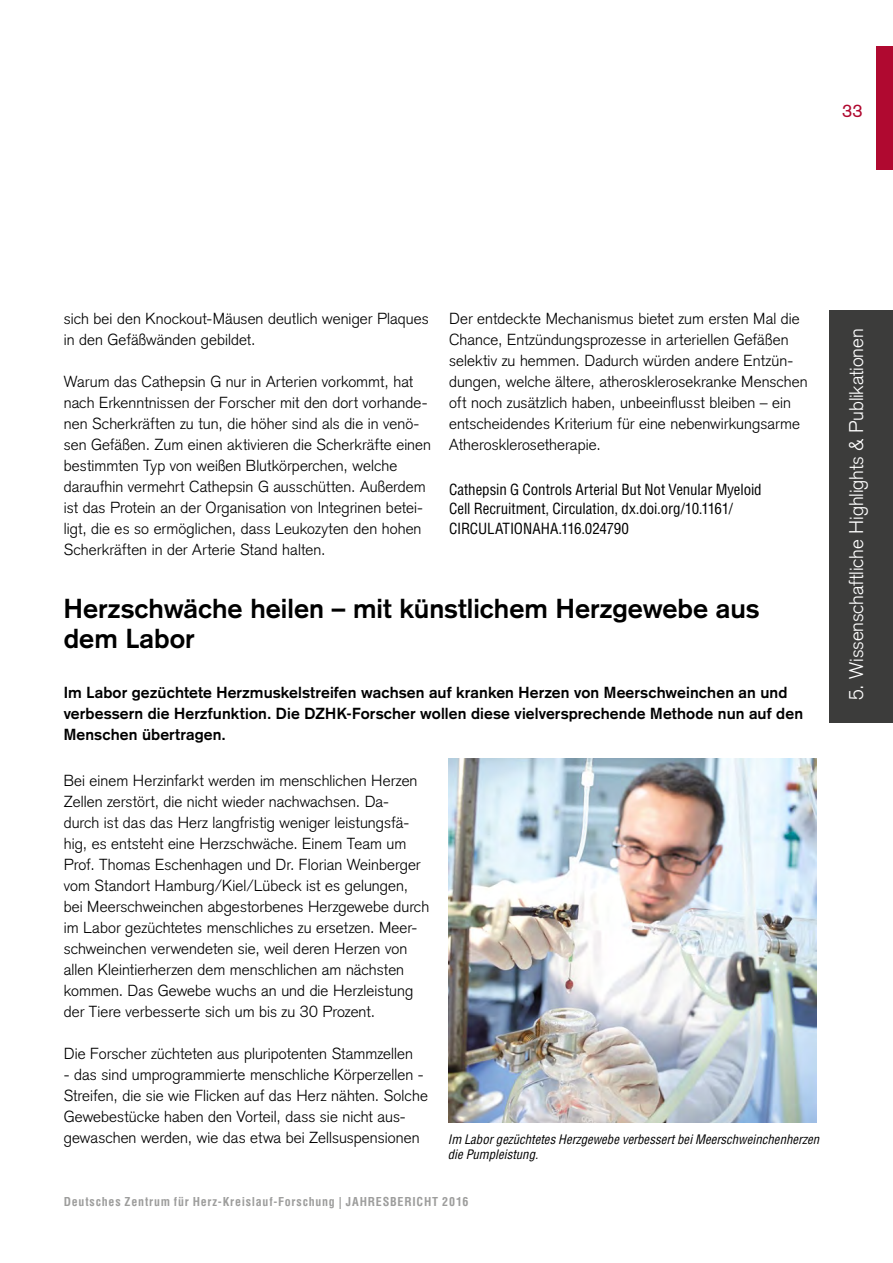
<style>
.page{position:relative;width:893px;height:1263px;background:#fff}
.page>*{position:absolute;margin:0;border:0;box-sizing:border-box;transform-origin:0 0}
.Überschriften_Kapite{font:700 27px/29.5px "Akzidenz Grotesk";color:#000}
.t1{font:300 19.5px "Akzidenz Grotesk";letter-spacing:-.005em;color:#fff}
.t2{font:18px "Akzidenz Grotesk";color:#b00930}
.FließDZHK{font:300 15.75px/21px "Akzidenz Grotesk";letter-spacing:.005em;color:#000}
.FließDZHK-2{font:700 15.75px/21px "Akzidenz Grotesk";letter-spacing:.01em;color:#000}
.BU{font:condensed 15px/19.5px "Helvetica LT Std";letter-spacing:-.01em;color:#000}
.BU-2{font:italic condensed 12.75px/15px "Helvetica LT Std";color:#000}
.t3{font:700 condensed 12px "Helvetica LT Std";letter-spacing:.065em;color:#9d9d9c}
</style>
<div class="page">
<div style="left:876px;top:47px;width:17px;height:123px;background:#b00930"></div>
<div style="left:829px;top:310px;width:64px;height:413px;background:#3c3c3b"></div>
<img style="left:449px;top:758px;width:367px;height:364px">
<p class="t2" style="left:842px;top:101px;width:22px">33</p>
<p class="FließDZHK" style="left:64px;top:308px;width:366px">sich bei den Knockout-Mäusen deutlich weniger Plaques in den Gefäßwänden gebildet.</p>
<p class="FließDZHK" style="left:64px;top:371px;width:369px">Warum das Cathepsin G nur in Arterien vorkommt, hat nach Erkenntnissen der Forscher mit den dort vorhande&shy;nen Scherkräften zu tun, die höher sind als die in venö&shy;sen Gefäßen. Zum einen aktivieren die Scherkräfte einen bestimmten Typ von weißen Blutkörperchen, welche daraufhin vermehrt Cathepsin G ausschütten. Außerdem ist das Protein an der Organisation von Integrinen betei&shy;ligt, die es so ermöglichen, dass Leukozyten den hohen Scherkräften in der Arterie Stand halten.</p>
<p class="FließDZHK" style="left:449px;top:308px;width:360px">Der entdeckte Mechanismus bietet zum ersten Mal die Chance, Entzündungsprozesse in arteriellen Gefäßen selektiv zu hemmen. Dadurch würden andere Entzün&shy;dungen, welche ältere, atherosklerosekranke Menschen oft noch zusätzlich haben, unbeeinflusst bleiben – ein entscheidendes Kriterium für eine nebenwirkungsarme Atherosklerosetherapie.</p>
<p class="BU" style="left:449px;top:479px;width:314px">Cathepsin G Controls Arterial But Not Venular Myeloid<br>Cell Recruitment, Circulation, dx.doi.org/10.1161/<br>CIRCULATIONAHA.116.024790</p>
<p class="Überschriften_Kapite" style="left:64px;top:594px;width:697px">Herzschwäche heilen – mit künstlichem Herzgewebe aus dem Labor</p>
<p class="FließDZHK-2" style="left:64px;top:682px;width:741px">Im Labor gezüchtete Herzmuskelstreifen wachsen auf kranken Herzen von Meerschweinchen an und verbessern die Herzfunktion. Die DZHK-Forscher wollen diese vielversprechende Methode nun auf den<br>Menschen übertragen.</p>
<p class="FließDZHK" style="left:64px;top:770px;width:367px">Bei einem Herzinfarkt werden im menschlichen Herzen Zellen zerstört, die nicht wieder nachwachsen. Da-<br>durch ist das das Herz langfristig weniger leistungsfä&shy;hig, es entsteht eine Herzschwäche. Einem Team um Prof. Thomas Eschenhagen und Dr. Florian Weinberger vom Standort Hamburg/Kiel/Lübeck ist es gelungen, bei Meerschweinchen abgestorbenes Herzgewebe durch im Labor gezüchtetes menschliches zu ersetzen. Meer&shy;schweinchen verwendeten sie, weil deren Herzen von allen Kleintierherzen dem menschlichen am nächsten kommen. Das Gewebe wuchs an und die Herzleistung der Tiere verbesserte sich um bis zu 30 Prozent.</p>
<p class="FließDZHK" style="left:64px;top:1043px;width:351px">Die Forscher züchteten aus pluripotenten Stammzellen</p>
<p class="FließDZHK" style="left:64px;top:1064px;width:366px">- das sind umprogrammierte menschliche Körperzellen - Streifen, die sie wie Flicken auf das Herz nähten. Solche Gewebestücke haben den Vorteil, dass sie nicht aus&shy;gewaschen werden, wie das etwa bei Zellsuspensionen</p>
<p class="BU-2" style="left:448px;top:1132px;width:373px">Im Labor gezüchtetes Herzgewebe verbessert bei Meerschweinchenherzen die Pumpleistung.</p>
<p class="t3" style="left:64px;top:1194px;width:406px">Deutsches Zentrum für Herz-Kreislauf-Forschung | JAHRESBERICHT 2016</p>
<p class="t1" style="left:845px;top:700px;width:373px;rotate:-90deg">5. Wissenschaftliche Highlights &amp; Publikationen</p>
</div>
